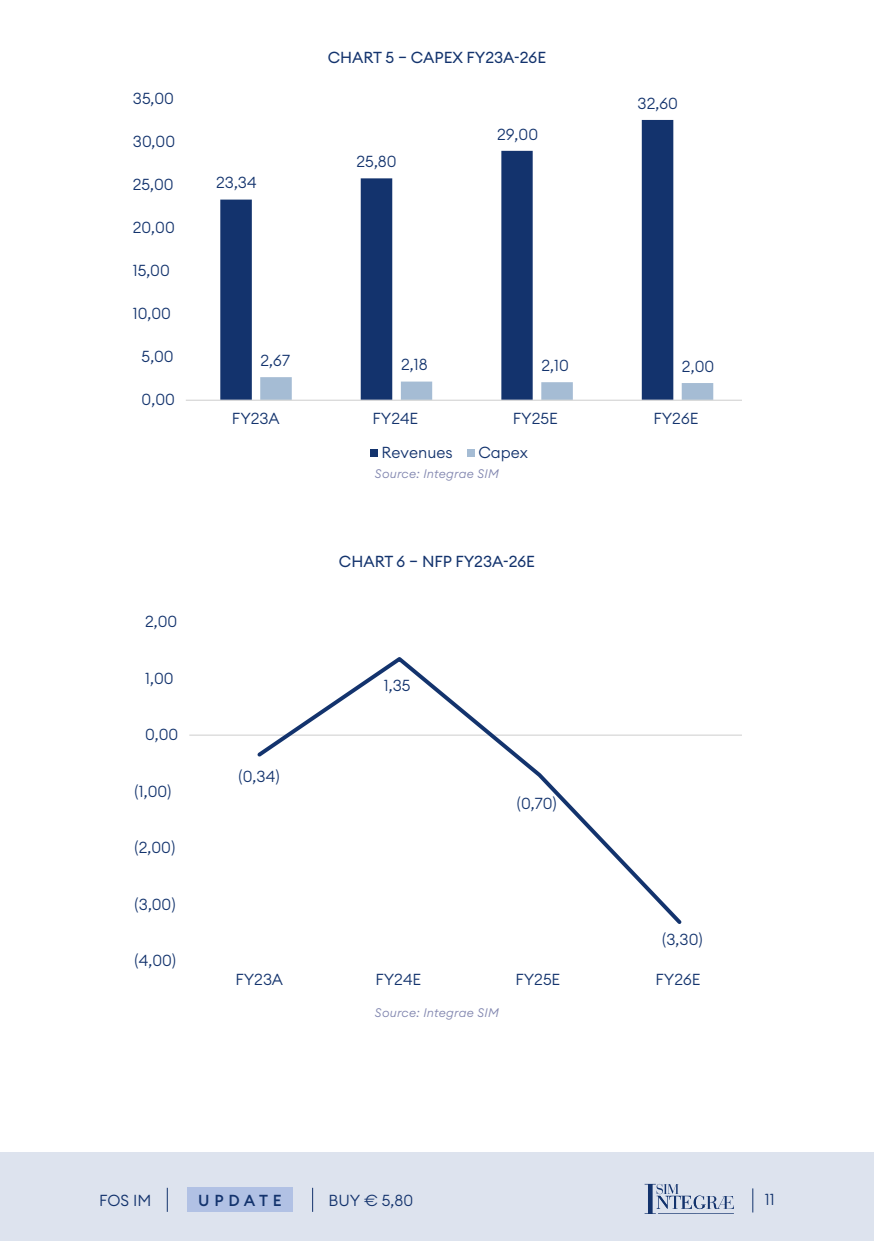
<style>
.page{position:relative;width:874px;height:1241px;background:#fff}
.page>*{position:absolute;margin:0;border:0;box-sizing:border-box;transform-origin:0 0}
.t1{font:300 15.75px "Euclid Circular A";color:#13336d}
.t2{font:15.75px "Euclid Circular A";color:#13336d}
.t3{font:500 15.75px "Euclid Circular A";letter-spacing:.3em;color:#13336d}
.t4{font:italic 300 12.25px "Euclid Circular A";letter-spacing:.02em;color:#8186af}
</style>
<div class="page">
<div style="left:0;top:1152px;width:873px;height:88px;background:#dde3ee"></div>
<svg style="left:167px;top:1187px;width:1px;height:24px"></svg>
<div style="left:187px;top:1187px;width:106px;height:24px;background:#b1c1e4"></div>
<svg style="left:312px;top:1187px;width:1px;height:24px"></svg>
<svg style="left:752px;top:1188px;width:1px;height:24px"></svg>
<svg style="left:644px;top:1183px;width:89px;height:30px"></svg>
<svg style="left:220px;top:120px;width:453px;height:279px"></svg>
<svg style="left:260px;top:377px;width:453px;height:22px"></svg>
<hr style="left:186px;top:399px;width:554px;height:2px;background:#d9d9d9">
<div style="left:370px;top:449px;width:8px;height:7px;background:#13336d"></div>
<div style="left:467px;top:449px;width:8px;height:7px;background:#a5bcd4"></div>
<hr style="left:189px;top:734px;width:551px;height:1px;background:#d9d9d9">
<svg style="left:254px;top:657px;width:430px;height:267px"></svg>
<p class="t1" style="left:133px;top:89px;width:43px">35,00</p>
<p class="t1" style="left:133px;top:132px;width:44px">30,00</p>
<p class="t1" style="left:133px;top:174px;width:42px">25,00</p>
<p class="t1" style="left:133px;top:217px;width:43px">20,00</p>
<p class="t1" style="left:133px;top:260px;width:38px">15,00</p>
<p class="t1" style="left:133px;top:303px;width:40px">10,00</p>
<p class="t1" style="left:141px;top:346px;width:34px">5,00</p>
<p class="t1" style="left:141px;top:389px;width:35px">0,00</p>
<p class="t1" style="left:145px;top:611px;width:34px">2,00</p>
<p class="t1" style="left:145px;top:667px;width:30px">1,00</p>
<p class="t1" style="left:145px;top:724px;width:35px">0,00</p>
<p class="t1" style="left:135px;top:780px;width:38px">(1,00)</p>
<p class="t1" style="left:119px;top:788px;width:30px">1,00</p>
<p class="t1" style="left:135px;top:837px;width:42px">(2,00)</p>
<p class="t1" style="left:119px;top:844px;width:35px">0,00</p>
<p class="t1" style="left:135px;top:894px;width:42px">(3,00)</p>
<p class="t1" style="left:135px;top:950px;width:43px">(4,00)</p>
<p class="t1" style="left:216px;top:172px;width:42px">23,34</p>
<p class="t2" style="left:327px;top:47px;width:220px">CHART 5 – CAPEX FY23A-26E</p>
<p class="t1" style="left:356px;top:151px;width:42px">25,80</p>
<p class="t1" style="left:497px;top:124px;width:43px">29,00</p>
<p class="t1" style="left:637px;top:93px;width:42px">32,60</p>
<p class="t1" style="left:260px;top:350px;width:31px">2,67</p>
<p class="t1" style="left:401px;top:354px;width:28px">2,18</p>
<p class="t1" style="left:541px;top:355px;width:29px">2,10</p>
<p class="t1" style="left:681px;top:356px;width:34px">2,00</p>
<p class="t1" style="left:232px;top:408px;width:49px">FY23A</p>
<p class="t1" style="left:372px;top:408px;width:47px">FY24E</p>
<p class="t1" style="left:512px;top:408px;width:46px">FY25E</p>
<p class="t1" style="left:653px;top:408px;width:46px">FY26E</p>
<p class="t1" style="left:381px;top:442px;width:72px">Revenues</p>
<p class="t1" style="left:478px;top:442px;width:51px">Capex</p>
<p class="t4" style="left:375px;top:466px;width:125px">Source: Integrae SIM</p>
<p class="t2" style="left:339px;top:551px;width:197px">CHART 6 – NFP FY23A-26E</p>
<p class="t1" style="left:238px;top:765px;width:42px">(0,34)</p>
<p class="t1" style="left:383px;top:675px;width:28px">1,35</p>
<p class="t1" style="left:516px;top:793px;width:41px">(0,70)</p>
<p class="t1" style="left:662px;top:929px;width:42px">(3,30)</p>
<p class="t1" style="left:235px;top:969px;width:49px">FY23A</p>
<p class="t1" style="left:375px;top:969px;width:47px">FY24E</p>
<p class="t1" style="left:515px;top:969px;width:46px">FY25E</p>
<p class="t1" style="left:655px;top:969px;width:46px">FY26E</p>
<p class="t4" style="left:375px;top:1004px;width:125px">Source: Integrae SIM</p>
<p class="t1" style="left:99px;top:1189px;width:54px">FOS IM</p>
<p class="t3" style="left:198px;top:1190px;width:85px">UPDATE</p>
<p class="t1" style="left:328px;top:1189px;width:86px">BUY € 5,80</p>
<p class="t1" style="left:764px;top:1188px;width:11px">11</p>
</div>
